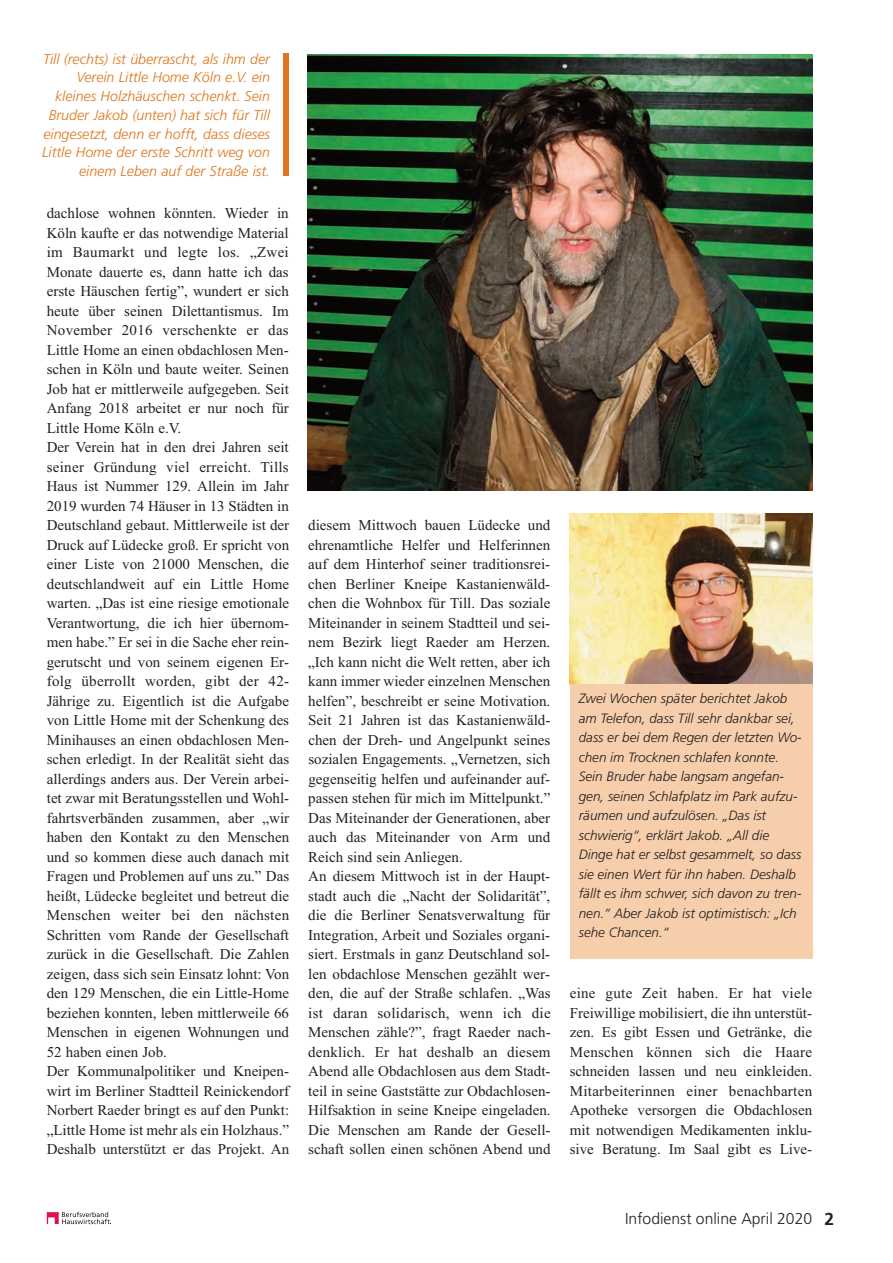
<style>
.page{position:relative;width:893px;height:1263px;background:#fff}
.page>*{position:absolute;margin:0;border:0;box-sizing:border-box;transform-origin:0 0}
.t1{font:300 15.75px "Frutiger";color:#231f20}
.t2{font:15px/19.5px "Times New Roman";color:#231f20}
.t3{font:italic 300 14.25px/18.8px "Frutiger";color:#de761b;text-align:right}
.t4{font:italic 300 13.5px/19.5px "Frutiger";color:#231f20}
.s1{font-weight:700;font-size:17.25px}
</style>
<div class="page">
<svg style="left:47px;top:1212px;width:64px;height:12px"></svg>
<img style="left:308px;top:55px;width:504px;height:436px">
<img style="left:569px;top:514px;width:243px;height:171px">
<div style="left:570px;top:684px;width:242px;height:274px;background:#f6ceac"></div>
<div style="left:283px;top:54px;width:6px;height:122px;background:#de761b"></div>
<p class="t3" style="left:42px;top:50px;width:229px">Till (rechts) ist überrascht, als ihm der Verein Little Home Köln e.V. ein kleines Holzhäuschen schenkt. Sein Bruder Jakob (unten) hat sich für Till eingesetzt, denn er hofft, dass dieses Little Home der erste Schritt weg von einem Leben auf der Straße ist.</p>
<p class="t2" style="left:47px;top:203px;width:244px">dachlose wohnen könnten. Wieder in Köln kaufte er das notwendige Material im Baumarkt und legte los. „Zwei Monate dauerte es, dann hatte ich das erste Häuschen fertig”, wundert er sich heute über seinen Dilettantismus. Im November 2016 verschenkte er das Little Home an einen obdachlosen Men&shy;schen in Köln und baute weiter. Seinen Job hat er mittlerweile aufgegeben. Seit Anfang 2018 arbeitet er nur noch für Little Home Köln e.V.<br>Der Verein hat in den drei Jahren seit seiner Gründung viel erreicht. Tills Haus ist Nummer 129. Allein im Jahr 2019 wurden 74 Häuser in 13 Städten in Deutschland gebaut. Mittlerweile ist der Druck auf Lüdecke groß. Er spricht von einer Liste von 21000 Menschen, die deutschlandweit auf ein Little Home warten. „Das ist eine riesige emotionale Verantwortung, die ich hier übernom&shy;men habe.” Er sei in die Sache eher rein&shy;gerutscht und von seinem eigenen Er&shy;folg überrollt worden, gibt der 42- Jährige zu. Eigentlich ist die Aufgabe von Little Home mit der Schenkung des Minihauses an einen obdachlosen Men&shy;schen erledigt. In der Realität sieht das allerdings anders aus. Der Verein arbei&shy;tet zwar mit Beratungsstellen und Wohl&shy;fahrtsverbänden zusammen, aber „wir haben den Kontakt zu den Menschen und so kommen diese auch danach mit Fragen und Problemen auf uns zu.” Das heißt, Lüdecke begleitet und betreut die Menschen weiter bei den nächsten Schritten vom Rande der Gesellschaft zurück in die Gesellschaft. Die Zahlen zeigen, dass sich sein Einsatz lohnt: Von den 129 Menschen, die ein Little-Home beziehen konnten, leben mittlerweile 66<br>Menschen in eigenen Wohnungen und 52 haben einen Job.<br>Der Kommunalpolitiker und Kneipen&shy;wirt im Berliner Stadtteil Reinickendorf Norbert Raeder bringt es auf den Punkt: „Little Home ist mehr als ein Holzhaus.” Deshalb unterstützt er das Projekt. An</p>
<p class="t2" style="left:308px;top:515px;width:244px">diesem Mittwoch bauen Lüdecke und ehrenamtliche Helfer und Helferinnen auf dem Hinterhof seiner traditionsrei&shy;chen Berliner Kneipe Kastanienwäld&shy;chen die Wohnbox für Till. Das soziale Miteinander in seinem Stadtteil und sei&shy;nem Bezirk liegt Raeder am Herzen. „Ich kann nicht die Welt retten, aber ich kann immer wieder einzelnen Menschen helfen”, beschreibt er seine Motivation.<br>Seit 21 Jahren ist das Kastanienwäld&shy;chen der Dreh- und Angelpunkt seines sozialen Engagements. „Vernetzen, sich gegenseitig helfen und aufeinander auf&shy;passen stehen für mich im Mittelpunkt.” Das Miteinander der Generationen, aber auch das Miteinander von Arm und Reich sind sein Anliegen.<br>An diesem Mittwoch ist in der Haupt&shy;stadt auch die „Nacht der Solidarität”, die die Berliner Senatsverwaltung für Integration, Arbeit und Soziales organi&shy;siert. Erstmals in ganz Deutschland sol&shy;len obdachlose Menschen gezählt wer&shy;den, die auf der Straße schlafen. „Was ist daran solidarisch, wenn ich die Menschen zähle?”, fragt Raeder nach&shy;denklich. Er hat deshalb an diesem Abend alle Obdachlosen aus dem Stadt&shy;teil in seine Gaststätte zur Obdachlosen-Hilfsaktion in seine Kneipe eingeladen.<br>Die Menschen am Rande der Gesell&shy;schaft sollen einen schönen Abend und</p>
<p class="t4" style="left:579px;top:690px;width:224px">Zwei Wochen später berichtet Jakob am Telefon, dass Till sehr dankbar sei, dass er bei dem Regen der letzten Wo&shy;chen im Trocknen schlafen konnte.<br>Sein Bruder habe langsam angefan&shy;gen, seinen Schlafplatz im Park aufzu&shy;räumen und aufzulösen. „Das ist schwierig“, erklärt Jakob. „All die Dinge hat er selbst gesammelt, so dass sie einen Wert für ihn haben. Deshalb fällt es ihm schwer, sich davon zu tren&shy;nen.“ Aber Jakob ist optimistisch: „Ich sehe Chancen.“</p>
<p class="t2" style="left:570px;top:983px;width:244px;text-align:justify">eine gute Zeit haben. Er hat viele Freiwillige mobilisiert, die ihn unterstüt&shy;zen. Es gibt Essen und Getränke, die Menschen können sich die Haare schneiden lassen und neu einkleiden.<br>Mitarbeiterinnen einer benachbarten Apotheke versorgen die Obdachlosen mit notwendigen Medikamenten inklu&shy;sive Beratung. Im Saal gibt es Live-</p>
<p class="t1" style="left:625px;top:1212px;width:210px">Infodienst online April 2020 <span class="s1">2</span></p>
</div>
